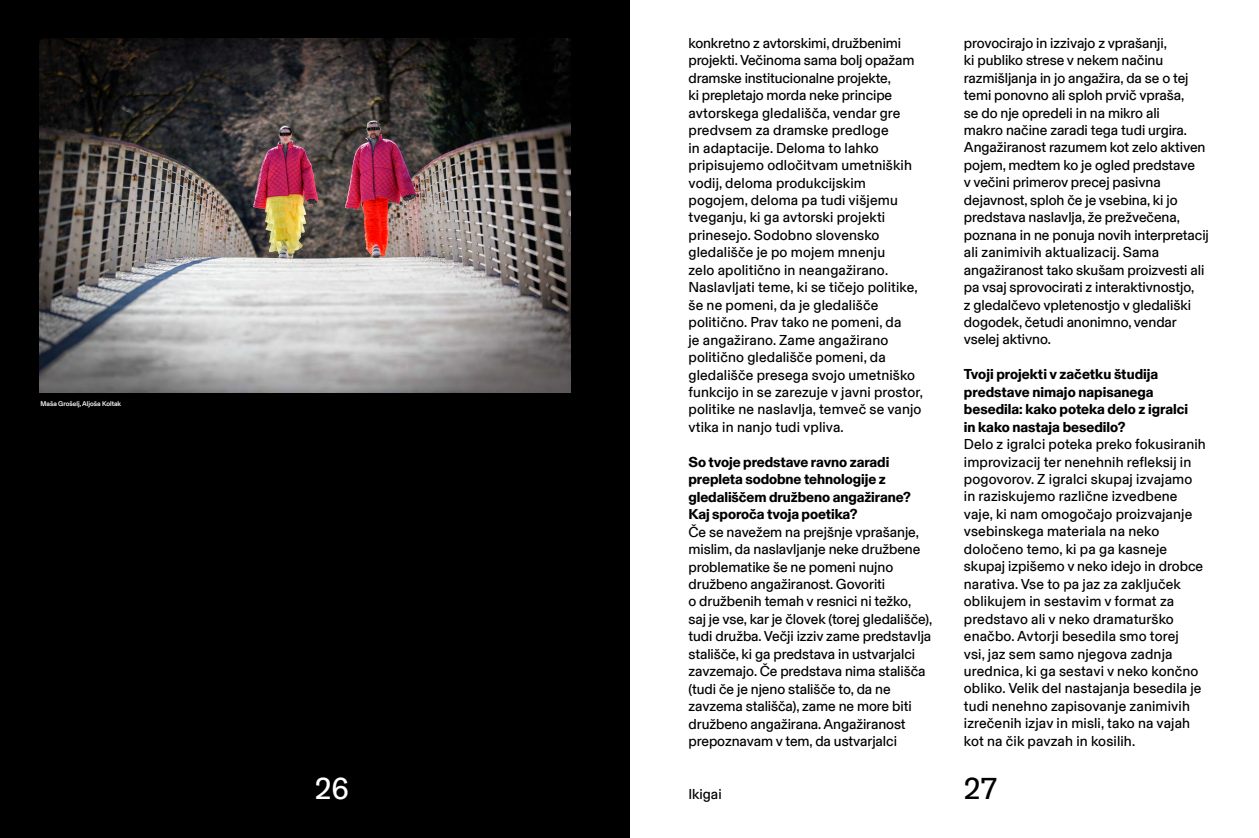
<style>
.page{position:relative;width:1259px;height:838px;background:#fff}
.page>*{position:absolute;margin:0;border:0;box-sizing:border-box;transform-origin:0 0}
.t1{font:30px "Basel Grotesk";color:#fff}
.t2{font:30px "Basel Grotesk";color:#000}
.t3{font:14.25px/17.4px "Basel Grotesk";letter-spacing:-.005em;color:#000}
.t4{font:700 14.25px/17.4px "Basel Grotesk";letter-spacing:-.005em;color:#000}
.t5{font:500 6.75px "Basel Grotesk";color:#fff}
</style>
<div class="page">
<div style="left:0;top:0;width:629px;height:838px;background:#000"></div>
<img style="left:39px;top:39px;width:531px;height:354px">
<p class="t5" style="left:41px;top:399px;width:82px">Maša Grošelj, Aljoša Koltak</p>
<p class="t3" style="left:688px;top:34px;width:236px">konkretno z avtorskimi, družbenimi projekti. Večinoma sama bolj opažam dramske institucionalne projekte,<br>ki prepletajo morda neke principe avtorskega gledališča, vendar gre predvsem za dramske predloge<br>in adaptacije. Deloma to lahko pripisujemo odločitvam umetniških vodij, deloma produkcijskim pogojem, deloma pa tudi višjemu tveganju, ki ga avtorski projekti prinesejo. Sodobno slovensko gledališče je po mojem mnenju<br>zelo apolitično in neangažirano.<br>Naslavljati teme, ki se tičejo politike, še ne pomeni, da je gledališče politično. Prav tako ne pomeni, da<br>je angažirano. Zame angažirano politično gledališče pomeni, da gledališče presega svojo umetniško funkcijo in se zarezuje v javni prostor, politike ne naslavlja, temveč se vanjo vtika in nanjo tudi vpliva.</p>
<p class="t4" style="left:688px;top:452px;width:224px">So tvoje predstave ravno zaradi prepleta sodobne tehnologije z gledališčem družbeno angažirane?<br>Kaj sporoča tvoja poetika?</p>
<p class="t3" style="left:688px;top:522px;width:245px">Če se navežem na prejšnje vprašanje, mislim, da naslavljanje neke družbene problematike še ne pomeni nujno družbeno angažiranost. Govoriti<br>o družbenih temah v resnici ni težko, saj je vse, kar je človek (torej gledališče), tudi družba. Večji izziv zame predstavlja stališče, ki ga predstava in ustvarjalci zavzemajo. Če predstava nima stališča (tudi če je njeno stališče to, da ne zavzema stališča), zame ne more biti družbeno angažirana. Angažiranost prepoznavam v tem, da ustvarjalci</p>
<p class="t3" style="left:964px;top:34px;width:246px">provocirajo in izzivajo z vprašanji,<br>ki publiko strese v nekem načinu razmišljanja in jo angažira, da se o tej temi ponovno ali sploh prvič vpraša,<br>se do nje opredeli in na mikro ali<br>makro načine zaradi tega tudi urgira.<br>Angažiranost razumem kot zelo aktiven pojem, medtem ko je ogled predstave<br>v večini primerov precej pasivna dejavnost, sploh če je vsebina, ki jo predstava naslavlja, že prežvečena, poznana in ne ponuja novih interpretacij ali zanimivih aktualizacij. Sama angažiranost tako skušam proizvesti ali pa vsaj sprovocirati z interaktivnostjo,<br>z gledalčevo vpletenostjo v gledališki dogodek, četudi anonimno, vendar vselej aktivno.</p>
<p class="t4" style="left:964px;top:365px;width:226px">Tvoji projekti v začetku študija predstave nimajo napisanega besedila: kako poteka delo z igralci in kako nastaja besedilo?</p>
<p class="t3" style="left:964px;top:435px;width:243px">Delo z igralci poteka preko fokusiranih improvizacij ter nenehnih refleksij in pogovorov. Z igralci skupaj izvajamo in raziskujemo različne izvedbene vaje, ki nam omogočajo proizvajanje vsebinskega materiala na neko določeno temo, ki pa ga kasneje skupaj izpišemo v neko idejo in drobce narativa. Vse to pa jaz za zaključek oblikujem in sestavim v format za predstavo ali v neko dramaturško enačbo. Avtorji besedila smo torej<br>vsi, jaz sem samo njegova zadnja urednica, ki ga sestavi v neko končno obliko. Velik del nastajanja besedila je tudi nenehno zapisovanje zanimivih izrečenih izjav in misli, tako na vajah kot na čik pavzah in kosilih.</p>
<h1 class="t1" style="left:315px;top:767px;width:36px">26</h1>
<p class="t3" style="left:688px;top:784px;width:35px">Ikigai</p>
<h1 class="t2" style="left:964px;top:767px;width:34px">27</h1>
</div>
